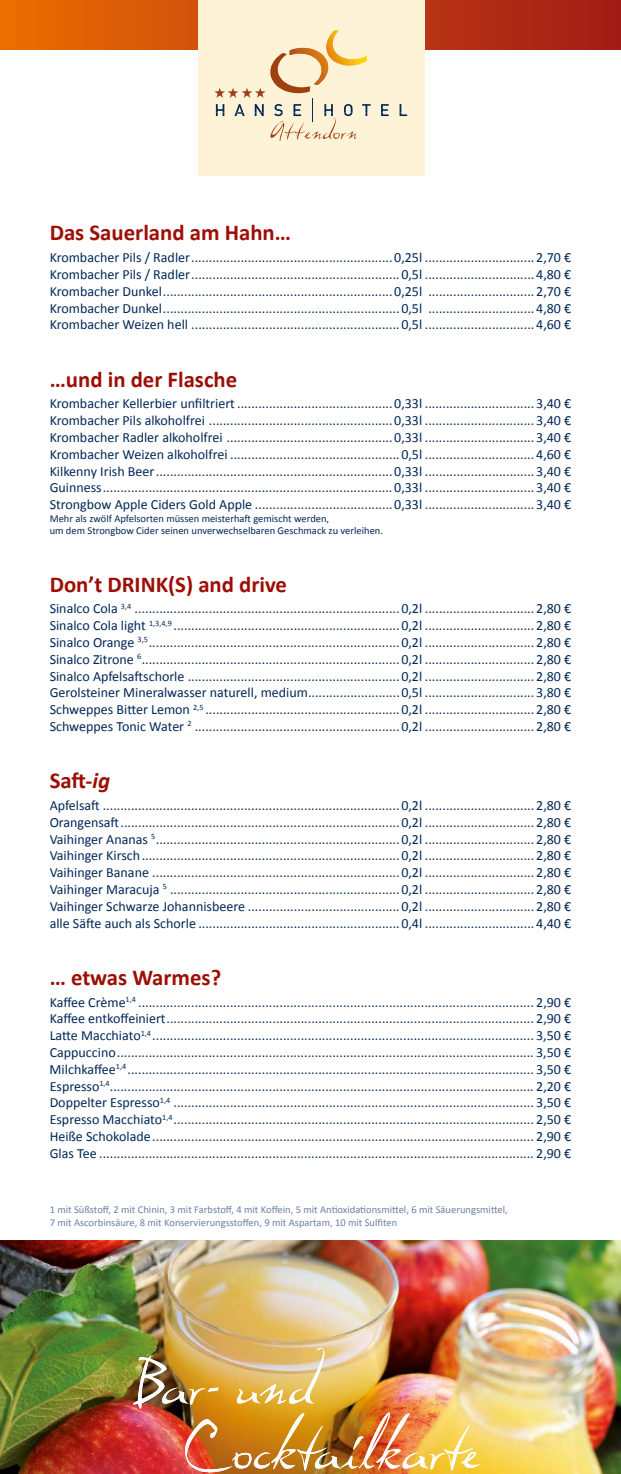
<style>
.page{position:relative;width:621px;height:1474px;background:#fff}
.page>*{position:absolute;margin:0;border:0;box-sizing:border-box;transform-origin:0 0}
.t1{font:700 22.75px "Calibri";color:#9d0e05}
.t2{font:14px/16.8px "Calibri";color:#002857;text-align:justify}
.t3{font:10.5px/12.6px "Calibri";color:#6d7fa4}
.t4{font:10.5px/12.6px "Calibri";color:#002857}
.s1{font-style:italic}
</style>
<div class="page">
<svg style="left:0;top:0;width:620px;height:50px;background:#c6450d"></svg>
<div style="left:198px;top:0;width:226px;height:175px;background:#fff3d7"></div>
<svg style="left:214px;top:30px;width:193px;height:111px"></svg>
<img style="left:0;top:1240px;width:620px;height:233px">
<img style="left:133px;top:1347px;width:347px;height:125px">
<h1 class="t1" style="left:50px;top:219px;width:243px">Das Sauerland am Hahn…</h1>
<p class="t2" style="left:50px;top:248px;width:522px">Krombacher Pils / Radler.........................................................0,25l ............................... 2,70 € Krombacher Pils / Radler...........................................................0,5l ............................... 4,80 € Krombacher Dunkel.................................................................0,25l .............................. 2,70 € Krombacher Dunkel...................................................................0,5l .............................. 4,80 € Krombacher Weizen hell ...........................................................0,5l ............................... 4,60 €</p>
<h1 class="t1" style="left:50px;top:365px;width:189px">…und in der Flasche</h1>
<p class="t2" style="left:50px;top:394px;width:522px">Krombacher Kellerbier unfiltriert ............................................0,33l ............................... 3,40 € Krombacher Pils alkoholfrei ....................................................0,33l ............................... 3,40 € Krombacher Radler alkoholfrei ...............................................0,33l ............................... 3,40 € Krombacher Weizen alkoholfrei ................................................0,5l ............................... 4,60 € Kilkenny Irish Beer...................................................................0,33l ............................... 3,40 € Guinness..................................................................................0,33l ............................... 3,40 € Strongbow Apple Ciders Gold Apple .......................................0,33l ............................... 3,40 €</p>
<p class="t4" style="left:50px;top:511px;width:334px">Mehr als zwölf Apfelsorten müssen meisterhaft gemischt werden,<br>um dem Strongbow Cider seinen unverwechselbaren Geschmack zu verleihen.</p>
<h1 class="t1" style="left:50px;top:570px;width:239px">Don’t DRINK(S) and drive</h1>
<p class="t2" style="left:50px;top:599px;width:522px">Sinalco Cola <sup>3,4</sup> ...........................................................................0,2l ............................... 2,80 € Sinalco Cola light <sup>1,3,4,9</sup> ................................................................0,2l ............................... 2,80 € Sinalco Orange <sup>3,5</sup>.......................................................................0,2l ............................... 2,80 € Sinalco Zitrone <sup>6</sup>.........................................................................0,2l ............................... 2,80 € Sinalco Apfelsaftschorle ............................................................0,2l ............................... 2,80 € Gerolsteiner Mineralwasser naturell, medium..........................0,5l ............................... 3,80 € Schweppes Bitter Lemon <sup>2,5</sup> .......................................................0,2l ............................... 2,80 € Schweppes Tonic Water <sup>2</sup> ..........................................................0,2l ............................... 2,80 €</p>
<h1 class="t1" style="left:50px;top:766px;width:62px">Saft-<span class="s1">ig</span></h1>
<p class="t2" style="left:50px;top:796px;width:522px">Apfelsaft ....................................................................................0,2l ............................... 2,80 € Orangensaft...............................................................................0,2l ............................... 2,80 € Vaihinger Ananas <sup>5</sup>.....................................................................0,2l ............................... 2,80 € Vaihinger Kirsch.........................................................................0,2l ............................... 2,80 € Vaihinger Banane ......................................................................0,2l ............................... 2,80 € Vaihinger Maracuja <sup>5</sup> .................................................................0,2l ............................... 2,80 € Vaihinger Schwarze Johannisbeere ...........................................0,2l ............................... 2,80 € alle Säfte auch als Schorle .........................................................0,4l ............................... 4,40 €</p>
<h1 class="t1" style="left:50px;top:963px;width:173px">… etwas Warmes?</h1>
<p class="t2" style="left:50px;top:992px;width:522px">Kaffee Crème<sup>1,4</sup> ................................................................................................................ 2,90 € Kaffee entkoffeiniert........................................................................................................ 2,90 € Latte Macchiato<sup>1,4</sup> ............................................................................................................ 3,50 € Cappuccino...................................................................................................................... 3,50 € Milchkaffee<sup>1,4</sup> ................................................................................................................... 3,50 € Espresso<sup>1,4</sup>........................................................................................................................ 2,20 € Doppelter Espresso<sup>1,4</sup> ...................................................................................................... 3,50 € Espresso Macchiato<sup>1,4</sup>...................................................................................................... 2,50 € Heiße Schokolade............................................................................................................ 2,90 € Glas Tee ........................................................................................................................... 2,90 €</p>
<p class="t3" style="left:50px;top:1203px;width:459px">1 mit Süßstoff, 2 mit Chinin, 3 mit Farbstoff, 4 mit Koffein, 5 mit Antioxidationsmittel, 6 mit Säuerungsmittel,<br>7 mit Ascorbinsäure, 8 mit Konservierungsstoffen, 9 mit Aspartam, 10 mit Sulfiten</p>
</div>
